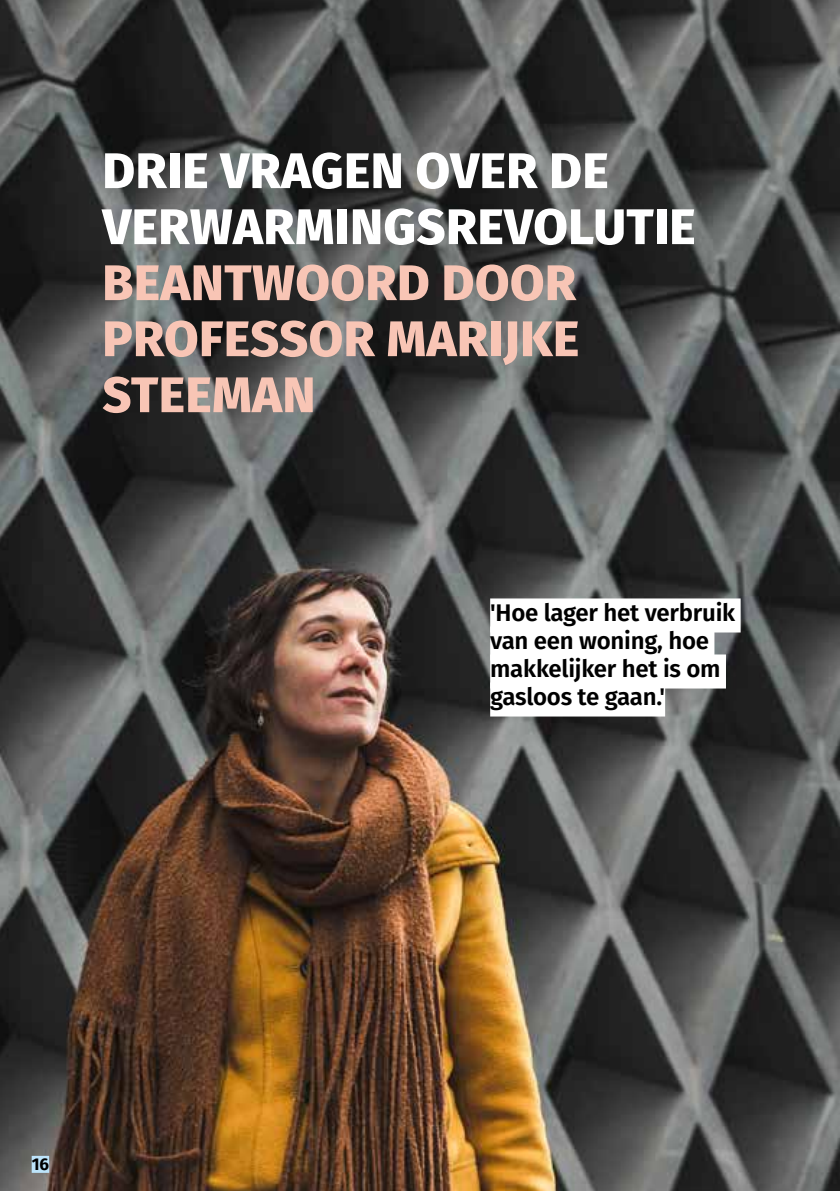
<style>
.page{position:relative;width:840px;height:1191px;background:#fff}
.page>*{position:absolute;margin:0;border:0;box-sizing:border-box;transform-origin:0 0}
.t1{font:800 50px/56px "Fira Sans";letter-spacing:.01em;color:#f8c5b5;text-align:justify}
.t2{font:800 50px/56px "Fira Sans";letter-spacing:.01em;color:#fff}
.t3{font:600 24px/28px "Fira Sans";letter-spacing:-.01em;color:#000}
.t4{font:700 17px "Fira Sans";color:#000}
</style>
<div class="page">
<img style="left:0;top:0;width:839px;height:1191px">
<div style="left:32px;top:1155px;width:17px;height:17px;background:#bde4fa"></div>
<div style="left:490px;top:598px;width:250px;height:34px;background:#fff"></div>
<div style="left:490px;top:626px;width:224px;height:34px;background:#fff"></div>
<div style="left:490px;top:654px;width:235px;height:34px;background:#fff"></div>
<div style="left:490px;top:682px;width:174px;height:34px;background:#fff"></div>
<h1 class="t2" style="left:102px;top:138px;width:594px">DRIE VRAGEN OVER DE<br>VERWARMINGSREVOLUTIE</h1>
<h1 class="t1" style="left:102px;top:250px;width:478px">BEANTWOORD DOOR PROFESSOR MARIJKE STEEMAN</h1>
<p class="t3" style="left:490px;top:597px;width:246px">'Hoe lager het verbruik van een woning, hoe makkelijker het is om gasloos te gaan.'</p>
<p class="t4" style="left:32px;top:1149px;width:19px">16</p>
</div>
